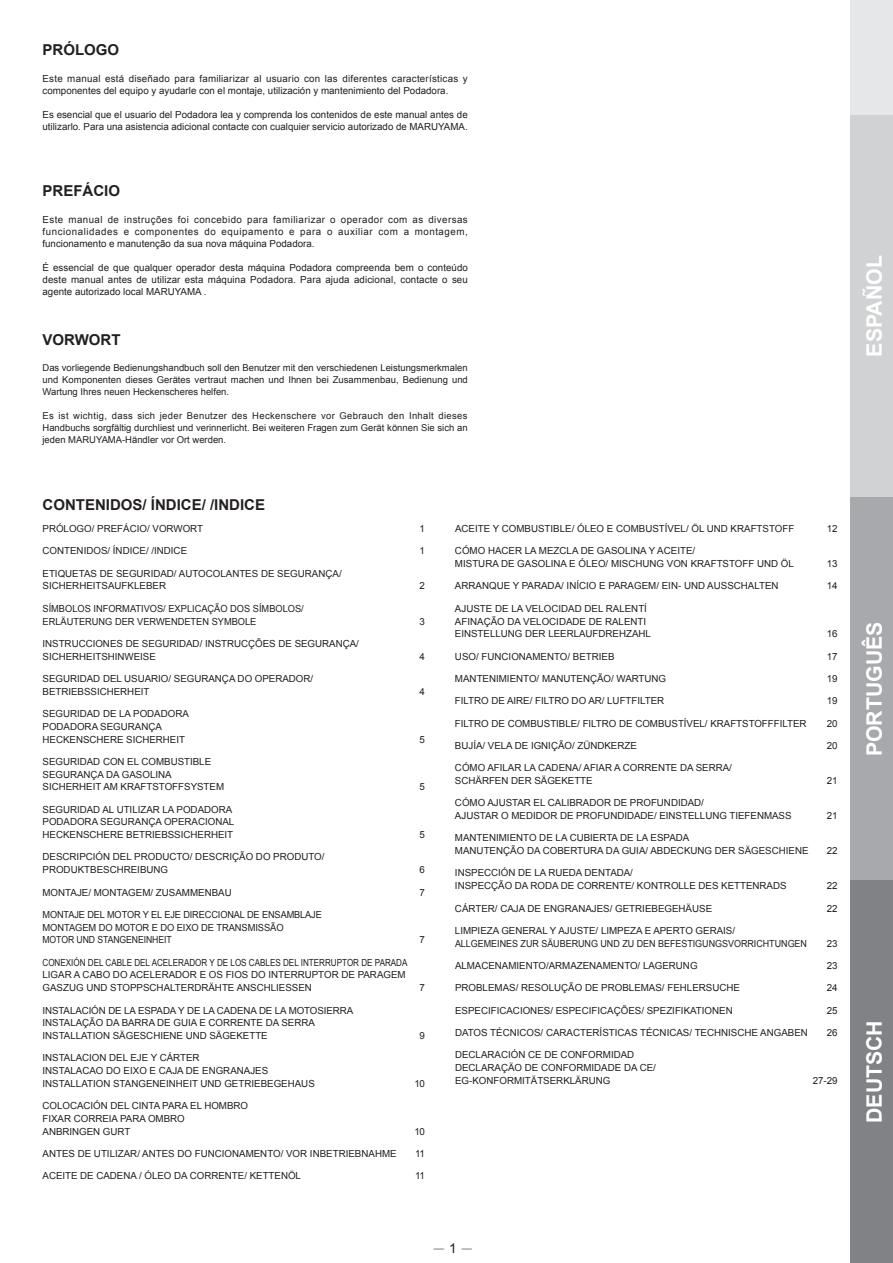
<style>
.page{position:relative;width:893px;height:1263px;background:#fff}
.page>*{position:absolute;margin:0;border:0;box-sizing:border-box;transform-origin:0 0}
.t1{font:700 21.3px "Arial";color:#fff}
.t2{font:700 15px "Arial";color:#231f20}
.t3{font:13.5px "Koz Min Pr 6 N";color:#231f20}
.t4{font:9.75px/12.8px "Arial";color:#231f20}
.t5{font:9.75px/12px "Arial";letter-spacing:.025em;color:#231f20}
.t6{font:9.75px/12.8px "Arial";color:#231f20;scale:.83 1}
.t7{font:9.75px/12.8px "Arial";color:#231f20;scale:.94 1}
.t8{font:9.75px/12.8px "Arial";color:#231f20;scale:.95 1}
.t9{font:9.45px/12px "Arial";color:#231f20;text-align:justify}
.s1{font-family:"Arial"}
</style>
<div class="page">
<div style="left:850px;top:0;width:43px;height:115px;background:#e6e7e9"></div>
<div style="left:850px;top:115px;width:43px;height:382px;background:#d1d2d4"></div>
<div style="left:850px;top:497px;width:43px;height:383px;background:#a8a9ad"></div>
<div style="left:850px;top:880px;width:43px;height:383px;background:#808285"></div>
<h2 class="t2" style="left:43px;top:40px;width:78px">PRÓLOGO</h2>
<p class="t5" style="left:43px;top:73px;width:427px">Este manual está diseñado para familiarizar al usuario con las diferentes características y componentes del equipo y ayudarle con el montaje, utilización y mantenimiento del Podadora.</p>
<p class="t4" style="left:43px;top:109px;width:427px;line-height:12px">Es esencial que el usuario del Podadora lea y comprenda los contenidos de este manual antes de utilizarlo. Para una asistencia adicional contacte con cualquier servicio autorizado de MARUYAMA.</p>
<h2 class="t2" style="left:43px;top:180px;width:79px">PREFÁCIO</h2>
<p class="t4" style="left:43px;top:213px;width:427px;line-height:12px;text-align:justify">Este manual de instruções foi concebido para familiarizar o operador com as diversas funcionalidades e componentes do equipamento e para o auxiliar com a montagem, funcionamento e manutenção da sua nova máquina Podadora.</p>
<p class="t4" style="left:43px;top:261px;width:427px;line-height:12px;text-align:justify">É essencial de que qualquer operador desta máquina Podadora compreenda bem o conteúdo deste manual antes de utilizar esta máquina Podadora. Para ajuda adicional, contacte o seu agente autorizado local MARUYAMA .</p>
<h2 class="t2" style="left:43px;top:329px;width:80px">VORWORT</h2>
<p class="t9" style="left:43px;top:362px;width:427px">Das vorliegende Bedienungshandbuch soll den Benutzer mit den verschiedenen Leistungsmerkmalen und Komponenten dieses Gerätes vertraut machen und Ihnen bei Zusammenbau, Bedienung und Wartung Ihres neuen Heckenscheres helfen.</p>
<p class="t9" style="left:43px;top:410px;width:427px">Es ist wichtig, dass sich jeder Benutzer des Heckenschere vor Gebrauch den Inhalt dieses Handbuchs sorgfältig durchliest und verinnerlicht. Bei weiteren Fragen zum Gerät können Sie sich an jeden MARUYAMA-Händler vor Ort werden.</p>
<h2 class="t2" style="left:43px;top:494px;width:224px">CONTENIDOS/ ÍNDICE/ /INDICE</h2>
<p class="t4" style="left:43px;top:522px;width:162px">PRÓLOGO/ PREFÁCIO/ VORWORT</p>
<p class="t4" style="left:420px;top:522px;width:7px">1</p>
<p class="t4" style="left:43px;top:545px;width:146px">CONTENIDOS/ ÍNDICE/ /INDICE</p>
<p class="t4" style="left:420px;top:545px;width:7px">1</p>
<p class="t4" style="left:43px;top:567px;width:301px">ETIQUETAS DE SEGURIDAD/ AUTOCOLANTES DE SEGURANÇA/<br>SICHERHEITSAUFKLEBER</p>
<p class="t4" style="left:420px;top:580px;width:7px">2</p>
<p class="t8" style="left:43px;top:602px;width:277px">SÍMBOLOS INFORMATIVOS/ EXPLICAÇÃO DOS SÍMBOLOS/<br>ERLÄUTERUNG DER VERWENDETEN SYMBOLE</p>
<p class="t4" style="left:43px;top:637px;width:318px">INSTRUCCIONES DE SEGURIDAD/ INSTRUCÇÕES DE SEGURANÇA/<br>SICHERHEITSHINWEISE</p>
<p class="t4" style="left:43px;top:672px;width:272px">SEGURIDAD DEL USUARIO/ SEGURANÇA DO OPERADOR/<br>BETRIEBSSICHERHEIT</p>
<p class="t4" style="left:43px;top:707px;width:148px">SEGURIDAD DE LA PODADORA<br>PODADORA SEGURANÇA<br>HECKENSCHERE SICHERHEIT</p>
<p class="t4" style="left:43px;top:755px;width:183px">SEGURIDAD CON EL COMBUSTIBLE<br>SEGURANÇA DA GASOLINA<br>SICHERHEIT AM KRAFTSTOFFSYSTEM</p>
<p class="t4" style="left:43px;top:803px;width:193px">SEGURIDAD AL UTILIZAR LA PODADORA<br>PODADORA SEGURANÇA OPERACIONAL<br>HECKENSCHERE BETRIEBSSICHERHEIT</p>
<p class="t4" style="left:43px;top:851px;width:284px">DESCRIPCIÓN DEL PRODUCTO/ DESCRIÇÃO DO PRODUTO/<br>PRODUKTBESCHREIBUNG</p>
<p class="t4" style="left:420px;top:615px;width:7px">3</p>
<p class="t4" style="left:420px;top:650px;width:7px">4</p>
<p class="t4" style="left:420px;top:685px;width:7px">4</p>
<p class="t4" style="left:420px;top:733px;width:7px">5</p>
<p class="t4" style="left:420px;top:781px;width:7px">5</p>
<p class="t4" style="left:420px;top:828px;width:7px">5</p>
<p class="t4" style="left:420px;top:863px;width:7px">6</p>
<p class="t4" style="left:43px;top:886px;width:191px">MONTAJE/ MONTAGEM/ ZUSAMMENBAU</p>
<p class="t4" style="left:420px;top:886px;width:7px">7</p>
<p class="t7" style="left:43px;top:908px;width:299px">MONTAJE DEL MOTOR Y EL EJE DIRECCIONAL DE ENSAMBLAJE<br>MONTAGEM DO MOTOR E DO EIXO DE TRANSMISSÃO<br>MOTOR UND STANGENEINHEIT</p>
<p class="t4" style="left:420px;top:934px;width:7px">7</p>
<p class="t6" style="left:43px;top:956px;width:441px">CONEXIÓN DEL CABLE DEL ACELERADOR Y DE LOS CABLES DEL INTERRUPTOR DE PARADA<br>LIGAR A CABO DO ACELERADOR E OS FIOS DO INTERRUPTOR DE PARAGEM<br>GASZUG UND STOPPSCHALTERDRÄHTE ANSCHLIESSEN</p>
<p class="t4" style="left:43px;top:1004px;width:312px">INSTALACIÓN DE LA ESPADA Y DE LA CADENA DE LA MOTOSIERRA<br>INSTALAÇÃO DA BARRA DE GUIA E CORRENTE DA SERRA<br>INSTALLATION SÄGESCHIENE UND SÄGEKETTE</p>
<p class="t4" style="left:420px;top:981px;width:7px">7</p>
<p class="t4" style="left:420px;top:1029px;width:7px">9</p>
<p class="t4" style="left:43px;top:1051px;width:274px">INSTALACION DEL EJE Y CÁRTER<br>INSTALACAO DO EIXO E CAJA DE ENGRANAJES<br>INSTALLATION STANGENEINHEIT UND GETRIEBEGEHAUS</p>
<p class="t4" style="left:43px;top:1099px;width:207px">COLOCACIÓN DEL CINTA PARA EL HOMBRO<br>FIXAR CORREIA PARA OMBRO<br>ANBRINGEN GURT</p>
<p class="t4" style="left:414px;top:1077px;width:12px">10</p>
<p class="t4" style="left:414px;top:1125px;width:12px">10</p>
<p class="t4" style="left:43px;top:1147px;width:356px">ANTES DE UTILIZAR/ ANTES DO FUNCIONAMENTO/ VOR INBETRIEBNAHME</p>
<p class="t4" style="left:415px;top:1147px;width:11px">11</p>
<p class="t4" style="left:43px;top:1169px;width:260px">ACEITE DE CADENA / ÓLEO DA CORRENTE/ KETTENÖL</p>
<p class="t4" style="left:415px;top:1169px;width:11px">11</p>
<p class="t4" style="left:455px;top:522px;width:341px">ACEITE Y COMBUSTIBLE/ ÓLEO E COMBUSTÍVEL/ ÖL UND KRAFTSTOFF</p>
<p class="t4" style="left:827px;top:522px;width:12px">12</p>
<p class="t4" style="left:455px;top:545px;width:340px">CÓMO HACER LA MEZCLA DE GASOLINA Y ACEITE/<br>MISTURA DE GASOLINA E ÓLEO/ MISCHUNG VON KRAFTSTOFF UND ÖL</p>
<p class="t4" style="left:827px;top:557px;width:12px">13</p>
<p class="t4" style="left:455px;top:580px;width:325px">ARRANQUE Y PARADA/ INÍCIO E PARAGEM/ EIN- UND AUSSCHALTEN</p>
<p class="t4" style="left:827px;top:580px;width:12px">14</p>
<p class="t4" style="left:455px;top:602px;width:197px">AJUSTE DE LA VELOCIDAD DEL RALENTÍ<br>AFINAÇÃO DA VELOCIDADE DE RALENTI<br>EINSTELLUNG DER LEERLAUFDREHZAHL</p>
<p class="t4" style="left:827px;top:628px;width:12px">16</p>
<p class="t4" style="left:455px;top:650px;width:161px">USO/ FUNCIONAMENTO/ BETRIEB</p>
<p class="t4" style="left:827px;top:650px;width:12px">17</p>
<p class="t4" style="left:455px;top:672px;width:213px">MANTENIMIENTO/ MANUTENÇÃO/ WARTUNG</p>
<p class="t4" style="left:827px;top:672px;width:12px">19</p>
<p class="t4" style="left:455px;top:694px;width:211px">FILTRO DE AIRE/ FILTRO DO AR/ LUFTFILTER</p>
<p class="t4" style="left:827px;top:694px;width:12px">19</p>
<p class="t4" style="left:455px;top:717px;width:353px">FILTRO DE COMBUSTIBLE/ FILTRO DE COMBUSTÍVEL/ KRAFTSTOFFFILTER</p>
<p class="t4" style="left:827px;top:717px;width:12px">20</p>
<p class="t4" style="left:455px;top:739px;width:183px">BUJÍA/ VELA DE IGNIÇÃO/ ZÜNDKERZE</p>
<p class="t4" style="left:827px;top:739px;width:12px">20</p>
<p class="t4" style="left:455px;top:761px;width:279px">CÓMO AFILAR LA CADENA/ AFIAR A CORRENTE DA SERRA/<br>SCHÄRFEN DER SÄGEKETTE</p>
<p class="t4" style="left:827px;top:774px;width:12px">21</p>
<p class="t4" style="left:455px;top:797px;width:338px">CÓMO AJUSTAR EL CALIBRADOR DE PROFUNDIDAD/<br>AJUSTAR O MEDIDOR DE PROFUNDIDADE/ EINSTELLUNG TIEFENMASS</p>
<p class="t4" style="left:455px;top:832px;width:355px">MANTENIMIENTO DE LA CUBIERTA DE LA ESPADA<br>MANUTENÇÃO DA COBERTURA DA GUIA/ ABDECKUNG DER SÄGESCHIENE</p>
<p class="t4" style="left:455px;top:867px;width:333px">INSPECCIÓN DE LA RUEDA DENTADA/<br>INSPECÇÃO DA RODA DE CORRENTE/ KONTROLLE DES KETTENRADS</p>
<p class="t4" style="left:827px;top:809px;width:12px">21</p>
<p class="t4" style="left:827px;top:844px;width:12px">22</p>
<p class="t4" style="left:827px;top:879px;width:12px">22</p>
<p class="t4" style="left:455px;top:902px;width:259px">CÁRTER/ CAJA DE ENGRANAJES/ GETRIEBEGEHÄUSE</p>
<p class="t4" style="left:827px;top:902px;width:12px">22</p>
<p class="t4" style="left:455px;top:924px;width:354px">LIMPIEZA GENERAL Y AJUSTE/ LIMPEZA E APERTO GERAIS/<br>ALLGEMEINES ZUR SÄUBERUNG UND ZU DEN BEFESTIGUNGSVORRICHTUNGEN</p>
<p class="t4" style="left:827px;top:937px;width:12px">23</p>
<p class="t4" style="left:455px;top:959px;width:244px">ALMACENAMIENTO/ARMAZENAMENTO/ LAGERUNG</p>
<p class="t4" style="left:827px;top:959px;width:12px">23</p>
<p class="t4" style="left:455px;top:981px;width:286px">PROBLEMAS/ RESOLUÇÃO DE PROBLEMAS/ FEHLERSUCHE</p>
<p class="t4" style="left:827px;top:981px;width:12px">24</p>
<p class="t4" style="left:455px;top:1004px;width:279px">ESPECIFICACIONES/ ESPECIFICAÇÕES/ SPEZIFIKATIONEN</p>
<p class="t4" style="left:827px;top:1004px;width:12px">25</p>
<p class="t4" style="left:455px;top:1026px;width:354px">DATOS TÉCNICOS/ CARACTERÍSTICAS TÉCNICAS/ TECHNISCHE ANGABEN</p>
<p class="t4" style="left:827px;top:1026px;width:12px">26</p>
<p class="t4" style="left:455px;top:1048px;width:202px">DECLARACIÓN CE DE CONFORMIDAD<br>DECLARAÇÄO DE CONFORMIDADE DA CE/<br>EG-KONFORMITÄTSERKLÄRUNG</p>
<p class="t4" style="left:813px;top:1074px;width:26px">27-29</p>
<h1 class="t1" style="left:860px;top:357px;width:103px;rotate:-90deg">ESPAÑOL</h1>
<h1 class="t1" style="left:860px;top:756px;width:136px;rotate:-90deg">PORTUGUÊS</h1>
<h1 class="t1" style="left:860px;top:1123px;width:104px;rotate:-90deg">DEUTSCH</h1>
<h3 class="t3" style="left:432px;top:1241px;width:43px">−<span class="s1">1</span>−</h3>
</div>
